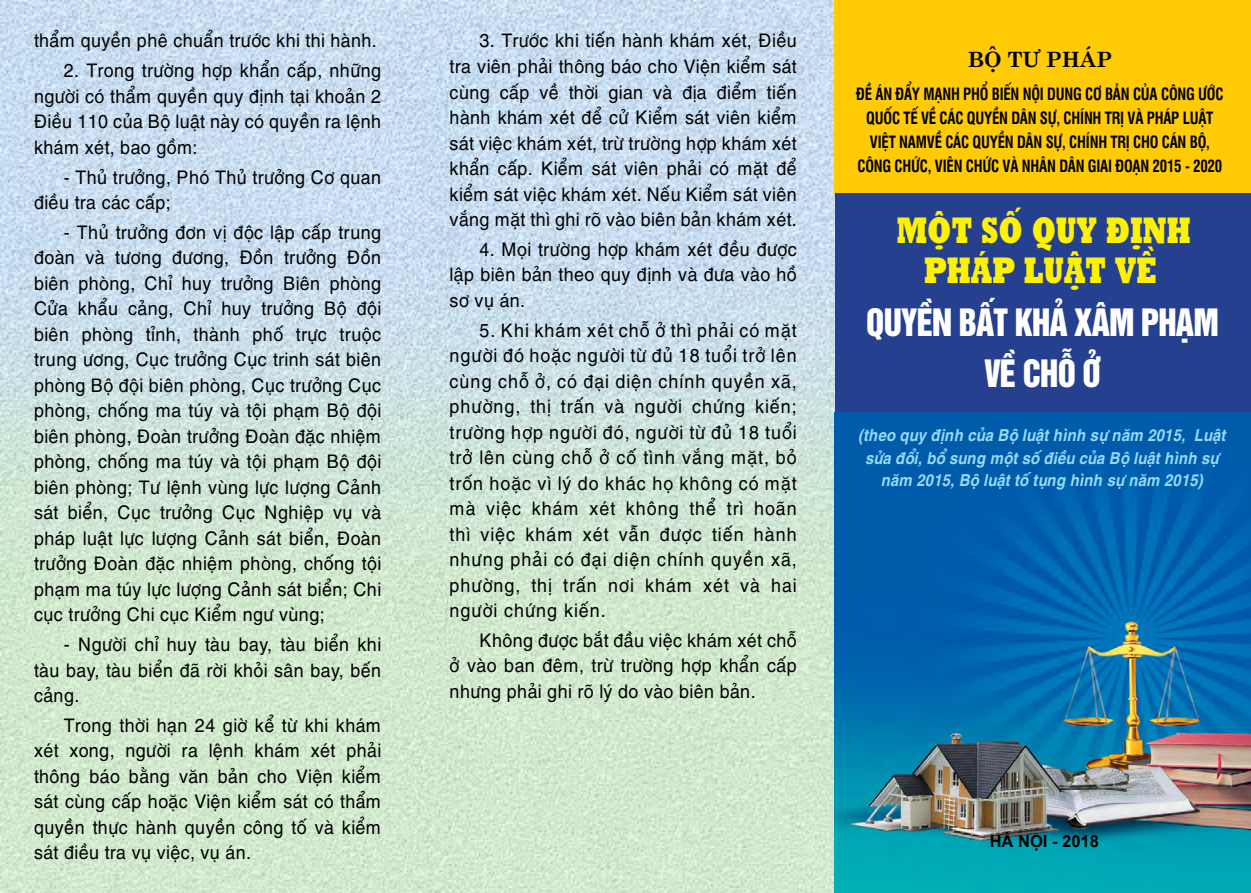
<style>
.page{position:relative;width:1251px;height:893px;background:#fff}
.page>*{position:absolute;margin:0;border:0;box-sizing:border-box;transform-origin:0 0}
.t1{font:37.5px/40.5px "UTM Rockwell";letter-spacing:-.01em;color:#fff200;text-align:center;scale:.75 1}
.t2{font:34.5px "UTM Helvet Ins";color:#fff;scale:.95 1}
.t3{font:700 21px "UTM Centur";color:#000}
.t4{font:18.75px/25.5px "UTM Helve";color:#000;text-align:justify;scale:.95 1}
.t5{font:700 16.5px/24px "UTM Swiss Condensed";letter-spacing:-.015em;color:#000;text-align:center;scale:.9 1}
.t6{font:italic 700 16.5px/22.5px "UTM Helve";letter-spacing:-.005em;color:#96daf8;text-align:center;scale:.9 1}
.t7{font:700 16.5px "Arial";color:#000}
</style>
<div class="page">
<img style="left:0;top:0;width:835px;height:893px">
<div style="left:835px;top:163px;width:415px;height:249px;background:#25408f"></div>
<img style="left:833px;top:412px;width:417px;height:481px">
<div style="left:833px;top:0;width:417px;height:192px;background:#ffcb05"></div>
<p class="t4" style="left:34px;top:26px;width:362px">thẩm quyền phê chuẩn trước khi thi hành.</p>
<p class="t4" style="left:34px;top:56px;width:367px;text-indent:30px">2. Trong trường hợp khẩn cấp, những người có thẩm quyền quy định tại khoản 2<br>Điều 110 của Bộ luật này có quyền ra lệnh khám xét, bao gồm:</p>
<p class="t4" style="left:34px;top:162px;width:367px;text-indent:30px">- Thủ trưởng, Phó Thủ trưởng Cơ quan điều tra các cấp;</p>
<p class="t4" style="left:34px;top:217px;width:367px;text-indent:30px">- Thủ trưởng đơn vị độc lập cấp trung đoàn và tương đương, Đồn trưởng Đồn biên phòng, Chỉ huy trưởng Biên phòng Cửa khẩu cảng, Chỉ huy trưởng Bộ đội biên phòng tỉnh, thành phố trực truộc trung ương, Cục trưởng Cục trinh sát biên phòng Bộ đội biên phòng, Cục trưởng Cục phòng, chống ma túy và tội phạm Bộ đội biên phòng, Đoàn trưởng Đoàn đặc nhiệm phòng, chống ma túy và tội phạm Bộ đội biên phòng; Tư lệnh vùng lực lượng Cảnh sát biển, Cục trưởng Cục Nghiệp vụ và pháp luật lực lượng Cảnh sát biển, Đoàn trưởng Đoàn đặc nhiệm phòng, chống tội phạm ma túy lực lượng Cảnh sát biển; Chi cục trưởng Chi cục Kiểm ngư vù ng;</p>
<p class="t4" style="left:34px;top:630px;width:367px;text-indent:30px">- Người chỉ huy tàu bay, tàu biển khi tàu bay, tàu biển đã rời khỏi sân bay, bến cảng.</p>
<p class="t4" style="left:34px;top:710px;width:367px;text-indent:30px">Trong thời hạn 24 giờ kể từ khi khám xét xong, người ra lệnh khám xét phải thông báo bằng văn bản cho Viện kiểm sát cùng cấp hoặc Viện kiểm sát có thẩm quyền thực hành quyền công tố và kiểm sát điều tra vụ việc, vụ án.</p>
<p class="t4" style="left:449px;top:26px;width:367px;text-indent:30px">3. Trước khi tiến hành khám xét, Điều tra viên phải thông báo cho Viện kiểm sát cùng cấp về thời gian và địa điểm tiến hành khám xét để cử Kiểm sát viên kiểm sát việc khám xét, trừ trường hợp khám xét khẩn cấp. Kiểm sát viên phải có mặt để kiểm sát việc khám xét. Nếu Kiểm sát viên vắng mặt thì ghi rõ vào biên bản khám xét.</p>
<p class="t4" style="left:449px;top:234px;width:367px;text-indent:30px">4. Mọi trường hợp khám xét đều được lập biên bản theo quy định và đưa vào hồ sơ vụ án.</p>
<p class="t4" style="left:449px;top:315px;width:367px;text-indent:30px">5. Khi khám xét chỗ ở thì phải có mặt người đó hoặc người từ đủ 18 tuổi trở lên cùng chỗ ở, có đại diện chính quyền xã, phường, thị trấn và người chứng kiến; trường hợp người đó, người từ đủ 18 tuổi trở lên cùng chỗ ở cố tình vắng mặt, bỏ trốn hoặc vì lý do khác họ không có mặt mà việc khám xét không thể trì hoãn thì việc khám xét vẫn được tiến hành nhưng phải có đại diện chính quyền xã, phường, thị trấn nơi khám xét và hai người chứng kiến.</p>
<p class="t4" style="left:449px;top:625px;width:367px;text-indent:30px">Không được bắt đầu việc khám xét chỗ ở vào ban đêm, trừ trường hợp khẩn cấp nhưng phải ghi rõ lý do vào biên bản.</p>
<p class="t3" style="left:967px;top:41px;width:146px">BỘ tư pháp</p>
<p class="t5" style="left:856px;top:81px;width:409px">ĐỀ ÁN ĐẨY MẠNH PHỔ BIẾN NỘI DUNG CƠ BẢN CỦA CÔNG ƯỚC QUỐC TẾ VỀ CÁC QUYỀN DÂN SỰ, CHÍNH TRỊ VÀ PHÁP LUẬT VIỆT NAMVỀ CÁC QUYỀN DÂN SỰ, CHÍNH TRỊ CHO CÁN BỘ, CÔNG CHỨC, VIÊN CHỨC VÀ NHÂN DÂN GIAI ĐOẠN 2015 - 2020</p>
<h1 class="t1" style="left:896px;top:207px;width:394px">MỘT SỐ QUY ĐỊNH<br>PHÁP LUẬT VỀ</h1>
<h2 class="t2" style="left:866px;top:294px;width:19px">QUYỀN</h2>
<h2 class="t2" style="left:958px;top:294px;width:143px">BẤTKHẢXÂM</h2>
<h2 class="t2" style="left:1140px;top:294px;width:40px">PHẠM</h2>
<h2 class="t2" style="left:984px;top:345px;width:122px">VỀCHỖ Ở</h2>
<p class="t6" style="left:857px;top:422px;width:410px">(theo quy định của Bộ luật hình sự năm 2015, Luật sửa đổi, bổ sung một số điều của Bộ luật hình sự năm 2015, Bộ luật tố tụng hình sự năm 2015)</p>
<p class="t7" style="left:989px;top:830px;width:111px">HÀ NỘI - 2018</p>
</div>
